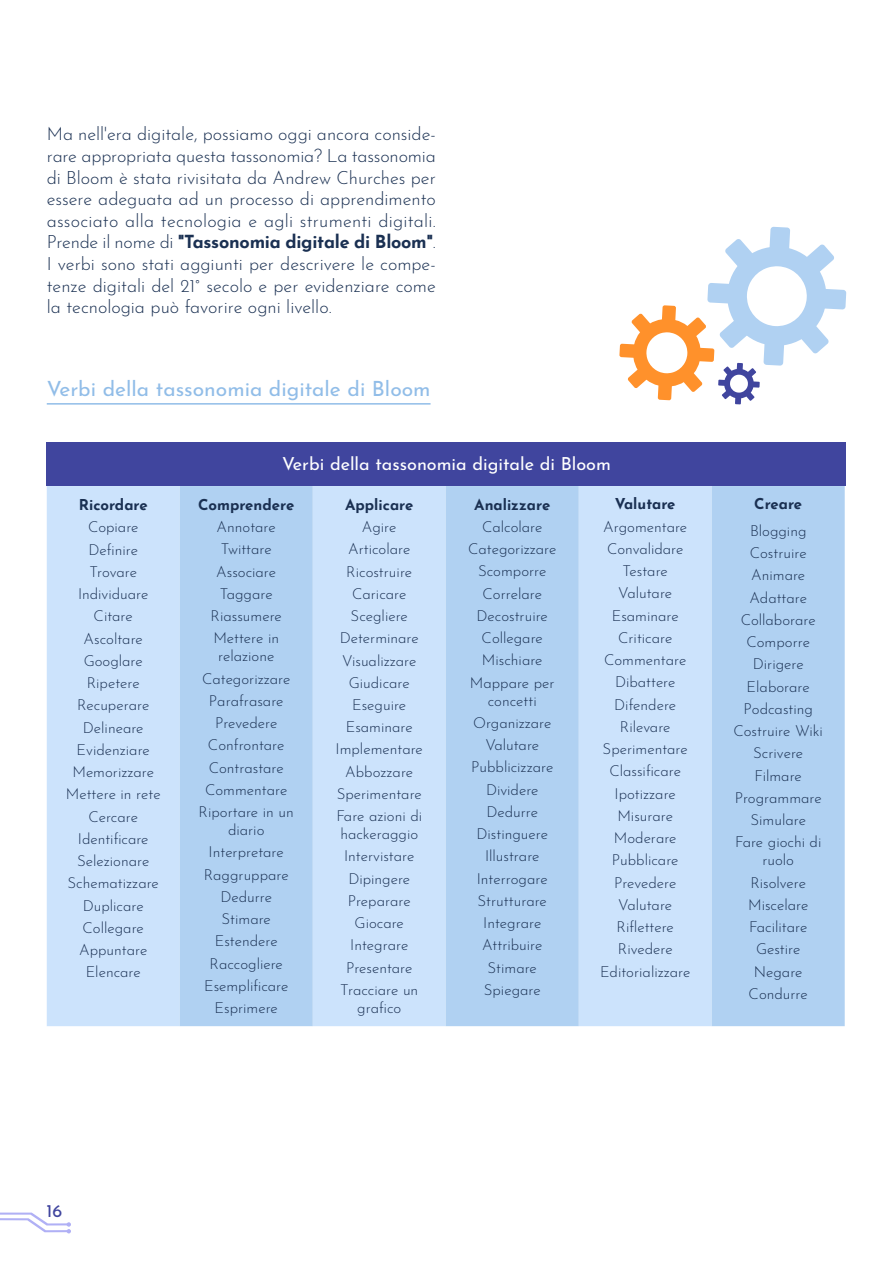
<style>
.page{position:relative;width:893px;height:1263px;background:#fff}
.page>*{position:absolute;margin:0;border:0;box-sizing:border-box;transform-origin:0 0}
.t1{font:21px "Josefin Sans";color:#91bde8}
.t2{font:300 18px/21.6px "Josefin Sans";color:#1a3052;text-align:justify}
.t3{font:18px "Josefin Sans";color:#fff}
.t4{font:18px "Josefin Sans";color:#40459e}
.t5{font:300 15px/22.2px "Josefin Sans";color:#1a3052;text-align:center}
.t6{font:700 15px "Josefin Sans";color:#1a3052}
.s1{font-weight:700}
</style>
<div class="page">
<svg style="left:0;top:1212px;width:71px;height:21px"></svg>
<hr style="left:47px;top:403px;width:384px;height:2px;background:#91bde8">
<div style="left:47px;top:486px;width:133px;height:540px;background:#cce3fc"></div>
<svg style="left:180px;top:486px;width:665px;height:540px;background:#bbd8f6"></svg>
<div style="left:47px;top:443px;width:799px;height:43px;background:#40459e"></div>
<svg style="left:619px;top:227px;width:227px;height:177px"></svg>
<p class="t2" style="left:47px;top:122px;width:391px">Ma nell'era digitale, possiamo oggi ancora conside&shy;rare appropriata questa tassonomia? La tassonomia di Bloom è stata rivisitata da Andrew Churches per essere adeguata ad un processo di apprendimento associato alla tecnologia e agli strumenti digitali.<br>Prende il nome di <span class="s1">"Tassonomia digitale di Bloom"</span>.<br>I verbi sono stati aggiunti per descrivere le compe&shy;tenze digitali del 21° secolo e per evidenziare come la tecnologia può favorire ogni livello.</p>
<h1 class="t1" style="left:47px;top:371px;width:385px">Verbi della tassonomia digitale di Bloom</h1>
<p class="t6" style="left:79px;top:491px;width:70px">Ricordare</p>
<p class="t5" style="left:66px;top:514px;width:96px">Copiare<br>Definire<br>Trovare<br>Individuare<br>Citare<br>Ascoltare<br>Googlare<br>Ripetere<br>Recuperare<br>Delineare<br>Evidenziare<br>Memorizzare<br>Mettere in rete<br>Cercare<br>Identificare<br>Selezionare<br>Schematizzare<br>Duplicare<br>Collegare<br>Appuntare<br>Elencare</p>
<p class="t3" style="left:282px;top:449px;width:330px">Verbi della tassonomia digitale di Bloom</p>
<p class="t6" style="left:198px;top:491px;width:98px">Comprendere</p>
<p class="t5" style="left:211px;top:514px;width:73px">Annotare<br>Twittare<br>Associare<br>Taggare<br>Riassumere<br>Mettere in</p>
<p class="t5" style="left:199px;top:644px;width:97px">relazione<br>Categorizzare<br>Parafrasare<br>Prevedere<br>Confrontare<br>Contrastare<br>Commentare<br>Riportare in un</p>
<p class="t5" style="left:204px;top:817px;width:87px">diario<br>Interpretare<br>Raggruppare<br>Dedurre<br>Stimare<br>Estendere<br>Raccogliere<br>Esemplificare<br>Esprimere</p>
<p class="t6" style="left:345px;top:491px;width:70px">Applicare</p>
<p class="t5" style="left:336px;top:514px;width:89px">Agire<br>Articolare<br>Ricostruire<br>Caricare<br>Scegliere<br>Determinare<br>Visualizzare<br>Giudicare<br>Eseguire<br>Esaminare<br>Implementare<br>Abbozzare<br>Sperimentare<br>Fare azioni di</p>
<p class="t5" style="left:340px;top:821px;width:80px">hackeraggio<br>Intervistare<br>Dipingere<br>Preparare<br>Giocare<br>Integrare<br>Presentare<br>Tracciare un</p>
<p class="t5" style="left:357px;top:995px;width:46px">grafico</p>
<p class="t6" style="left:474px;top:491px;width:78px">Analizzare</p>
<p class="t5" style="left:468px;top:514px;width:90px">Calcolare<br>Categorizzare<br>Scomporre<br>Correlare<br>Decostruire<br>Collegare<br>Mischiare<br>Mappare per</p>
<p class="t5" style="left:471px;top:688px;width:84px">concetti<br>Organizzare<br>Valutare<br>Pubblicizzare<br>Dividere<br>Dedurre<br>Distinguere<br>Illustrare<br>Interrogare<br>Strutturare<br>Integrare<br>Attribuire<br>Stimare<br>Spiegare</p>
<p class="t6" style="left:615px;top:491px;width:62px">Valutare</p>
<p class="t5" style="left:600px;top:514px;width:92px">Argomentare<br>Convalidare<br>Testare<br>Valutare<br>Esaminare<br>Criticare<br>Commentare<br>Dibattere<br>Difendere<br>Rilevare<br>Sperimentare<br>Classificare<br>Ipotizzare<br>Misurare<br>Moderare<br>Pubblicare<br>Prevedere<br>Valutare<br>Riflettere<br>Rivedere<br>Editorializzare</p>
<p class="t6" style="left:754px;top:491px;width:49px">Creare</p>
<p class="t5" style="left:733px;top:518px;width:91px">Blogging<br>Costruire<br>Animare<br>Adattare<br>Collaborare<br>Comporre<br>Dirigere<br>Elaborare<br>Podcasting<br>Costruire Wiki<br>Scrivere<br>Filmare<br>Programmare<br>Simulare<br>Fare giochi di</p>
<p class="t5" style="left:748px;top:847px;width:62px">ruolo<br>Risolvere<br>Miscelare<br>Facilitare<br>Gestire<br>Negare<br>Condurre</p>
<p class="t4" style="left:46px;top:1195px;width:17px">16</p>
</div>
